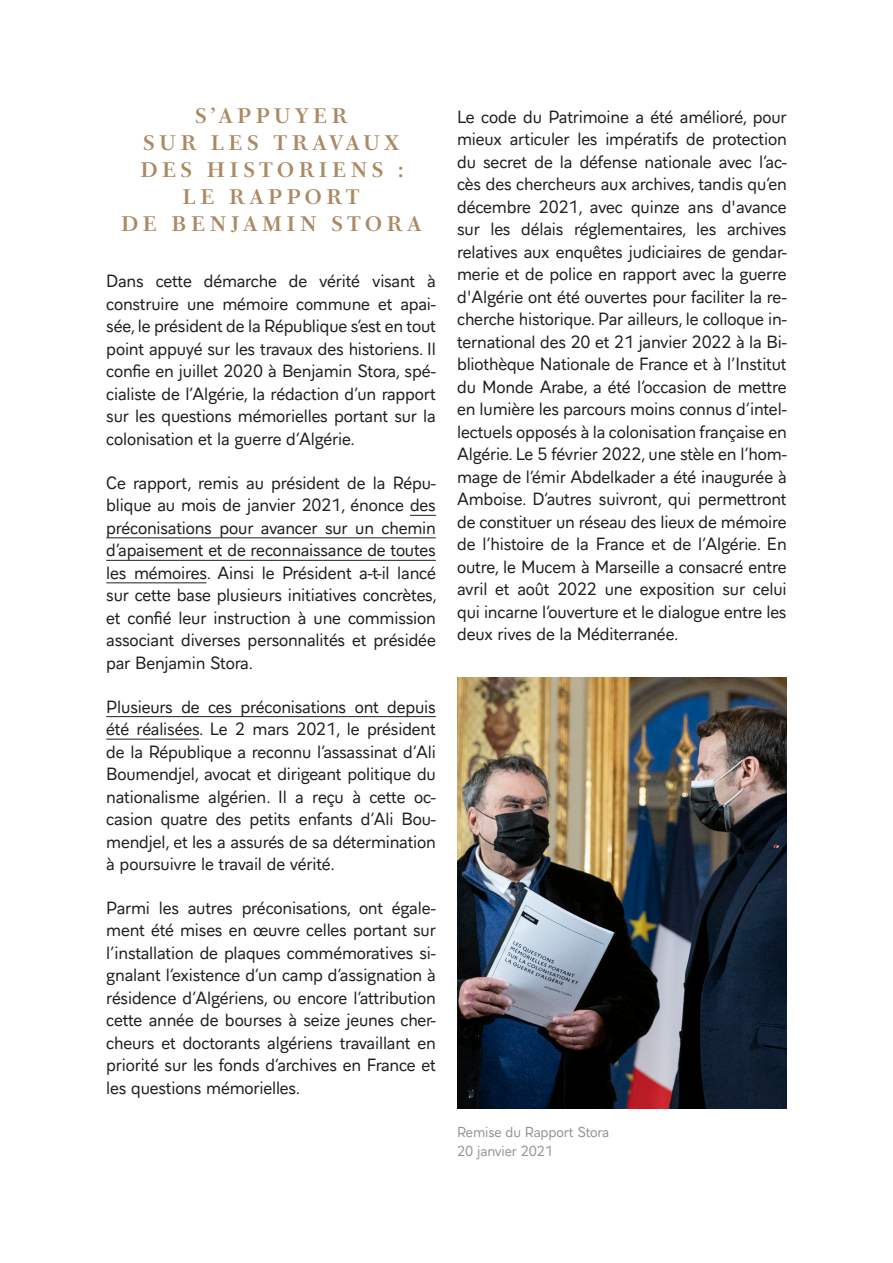
<style>
.page{position:relative;width:893px;height:1263px;background:#fff}
.page>*{position:absolute;margin:0;border:0;box-sizing:border-box;transform-origin:0 0}
.Titre{font:600 21px/27px "PS Fournier Pro";letter-spacing:.2em;color:#ab8963;text-align:center}
.Texte_courant{font:16.5px/22.5px "Aiglon Pro";letter-spacing:-.01em;color:#231f20;text-align:justify}
.Légendes_photos{font:13.5px "Aiglon Pro";letter-spacing:-.01em;color:#939598}
</style>
<div class="page">
<svg style="left:410px;top:515px;width:26px;height:1px"></svg>
<hr style="left:106px;top:538px;width:330px;height:1px;background:#231f20">
<hr style="left:106px;top:560px;width:330px;height:1px;background:#231f20">
<hr style="left:106px;top:583px;width:100px;height:1px;background:#231f20">
<hr style="left:106px;top:716px;width:330px;height:1px;background:#231f20">
<hr style="left:106px;top:739px;width:93px;height:1px;background:#231f20">
<img style="left:457px;top:677px;width:330px;height:432px">
<p class="Titre" style="left:121px;top:101px;width:302px">S’APPUYER<br>SUR LES TRAVAUX<br>DES HISTORIENS :<br>LE RAPPORT<br>DE BENJAMIN STORA</p>
<p class="Texte_courant" style="left:106px;top:269px;width:331px">Dans cette démarche de vérité visant à construire une mémoire commune et apai&shy;sée, le président de la République s’est en tout point appuyé sur les travaux des historiens. Il confie en juillet 2020 à Benjamin Stora, spé&shy;cialiste de l’Algérie, la rédaction d’un rapport sur les questions mémorielles portant sur la colonisation et la guerre d’Algérie.</p>
<p class="Texte_courant" style="left:106px;top:470px;width:333px">Ce rapport, remis au président de la Répu&shy;blique au mois de janvier 2021, énonce des préconisations pour avancer sur un chemin d’apaisement et de reconnaissance de toutes les mémoires. Ainsi le Président a-t-il lancé sur cette base plusieurs initiatives concrètes, et confié leur instruction à une commission associant diverses personnalités et présidée par Benjamin Stora.</p>
<p class="Texte_courant" style="left:106px;top:694px;width:331px">Plusieurs de ces préconisations ont depuis été réalisées. Le 2 mars 2021, le président de la République a reconnu l’assassinat d’Ali Boumendjel, avocat et dirigeant politique du nationalisme algérien. Il a reçu à cette oc&shy;casion quatre des petits enfants d’Ali Bou&shy;mendjel, et les a assurés de sa détermination à poursuivre le travail de vérité.</p>
<p class="Texte_courant" style="left:106px;top:895px;width:331px">Parmi les autres préconisations, ont égale&shy;ment été mises en œuvre celles portant sur l’installation de plaques commémoratives si&shy;gnalant l’existence d’un camp d’assignation à résidence d’Algériens, ou encore l’attribution cette année de bourses à seize jeunes cher&shy;cheurs et doctorants algériens travaillant en priorité sur les fonds d’archives en France et les questions mémorielles.</p>
<p class="Texte_courant" style="left:457px;top:104px;width:331px">Le code du Patrimoine a été amélioré, pour mieux articuler les impératifs de protection du secret de la défense nationale avec l’ac&shy;cès des chercheurs aux archives, tandis qu’en décembre 2021, avec quinze ans d'avance sur les délais réglementaires, les archives relatives aux enquêtes judiciaires de gendar&shy;merie et de police en rapport avec la guerre d'Algérie ont été ouvertes pour faciliter la re&shy;cherche historique. Par ailleurs, le colloque in&shy;ternational des 20 et 21 janvier 2022 à la Bi&shy;bliothèque Nationale de France et à l’Institut du Monde Arabe, a été l’occasion de mettre en lumière les parcours moins connus d’intel&shy;lectuels opposés à la colonisation française en Algérie. Le 5 février 2022, une stèle en l’hom&shy;mage de l’émir Abdelkader a été inaugurée à Amboise. D’autres suivront, qui permettront de constituer un réseau des lieux de mémoire de l’histoire de la France et de l’Algérie. En outre, le Mucem à Marseille a consacré entre avril et août 2022 une exposition sur celui qui incarne l’ouverture et le dialogue entre les deux rives de la Méditerranée.</p>
<p class="Légendes_photos" style="left:457px;top:1120px;width:153px">Remise du Rapport Stora</p>
<p class="Légendes_photos" style="left:457px;top:1140px;width:98px">20 janvier 2021</p>
</div>
